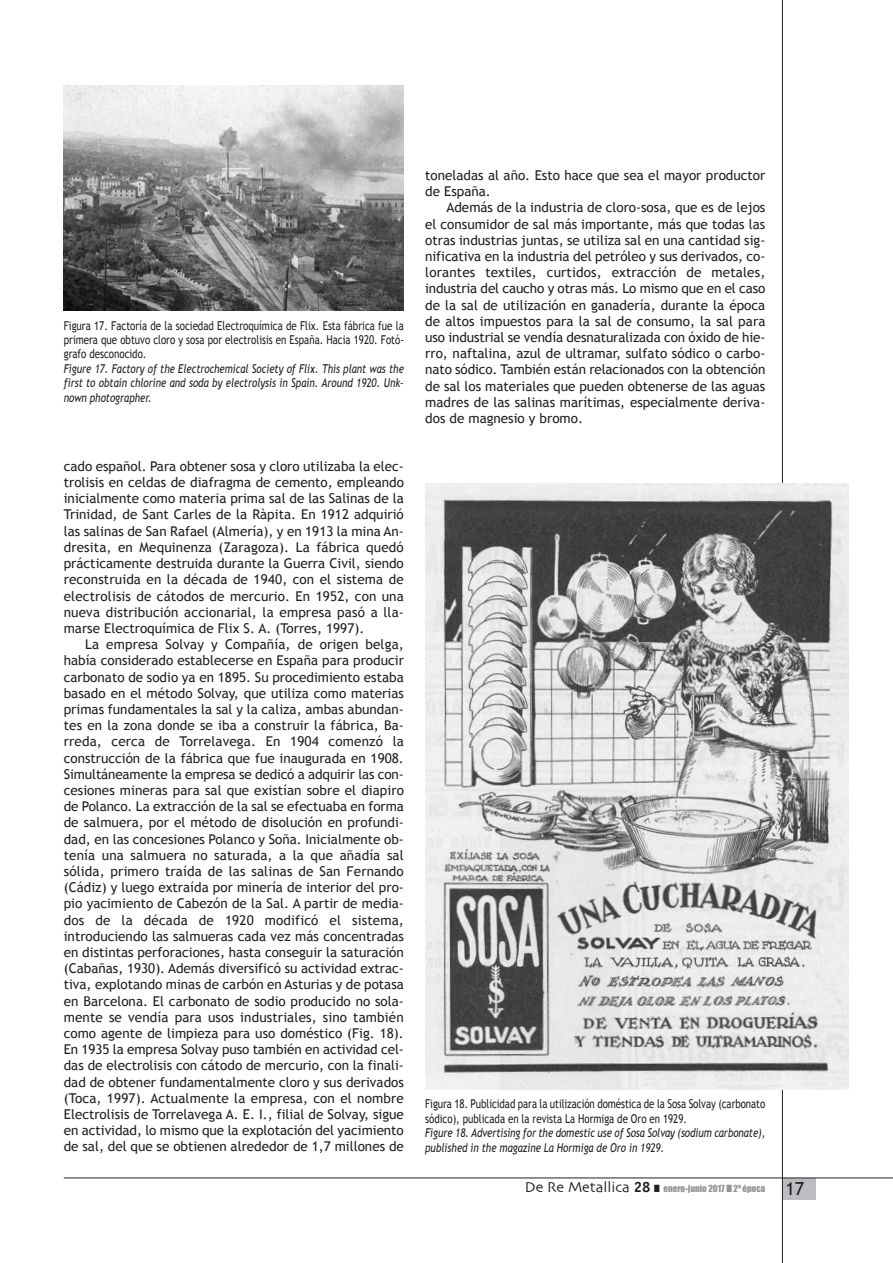
<style>
.page{position:relative;width:893px;height:1263px;background:#fff}
.page>*{position:absolute;margin:0;border:0;box-sizing:border-box;transform-origin:0 0}
.t1{font:13.5px/16.2px "Trebuchet MS";color:#231f20;text-align:justify}
.t2{font:12.15px/14.5px "Trebuchet MS";color:#231f20;text-align:justify;scale:.8 1}
.t3{font:italic 12.15px/14.5px "Trebuchet MS";color:#231f20;text-align:justify;scale:.8 1}
.t4{font:9px "Impact";color:#939598}
.s1{font-family:"Skia";font-size:15px;color:#231f20}
.s2{font-family:"Officina Sans Std";font-weight:700;font-size:15px;color:#231f20}
.s3{color:#231f20}
.s4{font-family:"Trebuchet MS";font-size:18px;color:#231f20}
</style>
<div class="page">
<div style="left:782px;top:1178px;width:34px;height:21px;background:#bcbdc0"></div>
<hr style="left:782px;top:0;width:1px;height:1263px;background:#231f20">
<hr style="left:64px;top:1177px;width:829px;height:1px;background:#231f20">
<img style="left:64px;top:85px;width:340px;height:225px">
<img style="left:425px;top:483px;width:424px;height:606px">
<p class="t2" style="left:64px;top:318px;width:427px">Figura 17. Factoría de la sociedad Electroquímica de Flix. Esta fábrica fue la primera que obtuvo cloro y sosa por electrolisis en España. Hacia 1920. Fotó&shy;grafo desconocido.</p>
<p class="t3" style="left:64px;top:361px;width:427px">Figure 17. Factory of the Electrochemical Society of Flix. This plant was the first to obtain chlorine and soda by electrolysis in Spain. Around 1920. Unk&shy;nown photographer.</p>
<p class="t1" style="left:64px;top:458px;width:342px">cado español. Para obtener sosa y cloro utilizaba la elec&shy;trolisis en celdas de diafragma de cemento, empleando inicialmente como materia prima sal de las Salinas de la Trinidad, de Sant Carles de la Ràpita. En 1912 adquirió las salinas de San Rafael (Almería), y en 1913 la mina An&shy;dresita, en Mequinenza (Zaragoza). La fábrica quedó prácticamente destruida durante la Guerra Civil, siendo reconstruida en la década de 1940, con el sistema de electrolisis de cátodos de mercurio. En 1952, con una nueva distribución accionarial, la empresa pasó a lla&shy;marse Electroquímica de Flix S. A. (Torres, 1997).</p>
<p class="t1" style="left:64px;top:636px;width:342px;text-indent:21px">La empresa Solvay y Compañía, de origen belga, había considerado establecerse en España para producir carbonato de sodio ya en 1895. Su procedimiento estaba basado en el método Solvay, que utiliza como materias primas fundamentales la sal y la caliza, ambas abundan&shy;tes en la zona donde se iba a construir la fábrica, Ba&shy;rreda, cerca de Torrelavega. En 1904 comenzó la construcción de la fábrica que fue inaugurada en 1908.<br>Simultáneamente la empresa se dedicó a adquirir las con&shy;cesiones mineras para sal que existían sobre el diapiro de Polanco. La extracción de la sal se efectuaba en forma de salmuera, por el método de disolución en profundi&shy;dad, en las concesiones Polanco y Soña. Inicialmente ob&shy;tenía una salmuera no saturada, a la que añadía sal sólida, primero traída de las salinas de San Fernando (Cádiz) y luego extraída por minería de interior del pro&shy;pio yacimiento de Cabezón de la Sal. A partir de media&shy;dos de la década de 1920 modificó el sistema, introduciendo las salmueras cada vez más concentradas en distintas perforaciones, hasta conseguir la saturación (Cabañas, 1930). Además diversificó su actividad extrac&shy;tiva, explotando minas de carbón en Asturias y de potasa en Barcelona. El carbonato de sodio producido no sola&shy;mente se vendía para usos industriales, sino también como agente de limpieza para uso doméstico (Fig. 18).<br>En 1935 la empresa Solvay puso también en actividad cel&shy;das de electrolisis con cátodo de mercurio, con la finali&shy;dad de obtener fundamentalmente cloro y sus derivados (Toca, 1997). Actualmente la empresa, con el nombre Electrolisis de Torrelavega A. E. I., filial de Solvay, sigue en actividad, lo mismo que la explotación del yacimiento de sal, del que se obtienen alrededor de 1,7 millones de</p>
<p class="t1" style="left:425px;top:167px;width:342px">toneladas al año. Esto hace que sea el mayor productor de España.</p>
<p class="t1" style="left:425px;top:199px;width:342px;text-indent:21px">Además de la industria de cloro-sosa, que es de lejos el consumidor de sal más importante, más que todas las otras industrias juntas, se utiliza sal en una cantidad sig&shy;nificativa en la industria del petróleo y sus derivados, co&shy;lorantes textiles, curtidos, extracción de metales, industria del caucho y otras más. Lo mismo que en el caso de la sal de utilización en ganadería, durante la época de altos impuestos para la sal de consumo, la sal para uso industrial se vendía desnaturalizada con óxido de hie&shy;rro, naftalina, azul de ultramar, sulfato sódico o carbo&shy;nato sódico. También están relacionados con la obtención de sal los materiales que pueden obtenerse de las aguas madres de las salinas marítimas, especialmente deriva&shy;dos de magnesio y bromo.</p>
<p class="t2" style="left:425px;top:1097px;width:427px">Figura 18. Publicidad para la utilización doméstica de la Sosa Solvay (carbonato sódico), publicada en la revista La Hormiga de Oro en 1929.</p>
<p class="t3" style="left:425px;top:1126px;width:427px">Figure 18. Advertising for the domestic use of Sosa Solvay (sodium carbonate), published in the magazine La Hormiga de Oro in 1929.</p>
<p class="t4" style="left:525px;top:1183px;width:281px"><span class="s1">De Re Metallica</span> <span class="s2">28</span> <span class="s3">■</span> ENERO-JUNIO 2017 ■ 2ª ÉPOCA <span class="s4">17</span></p>
</div>
